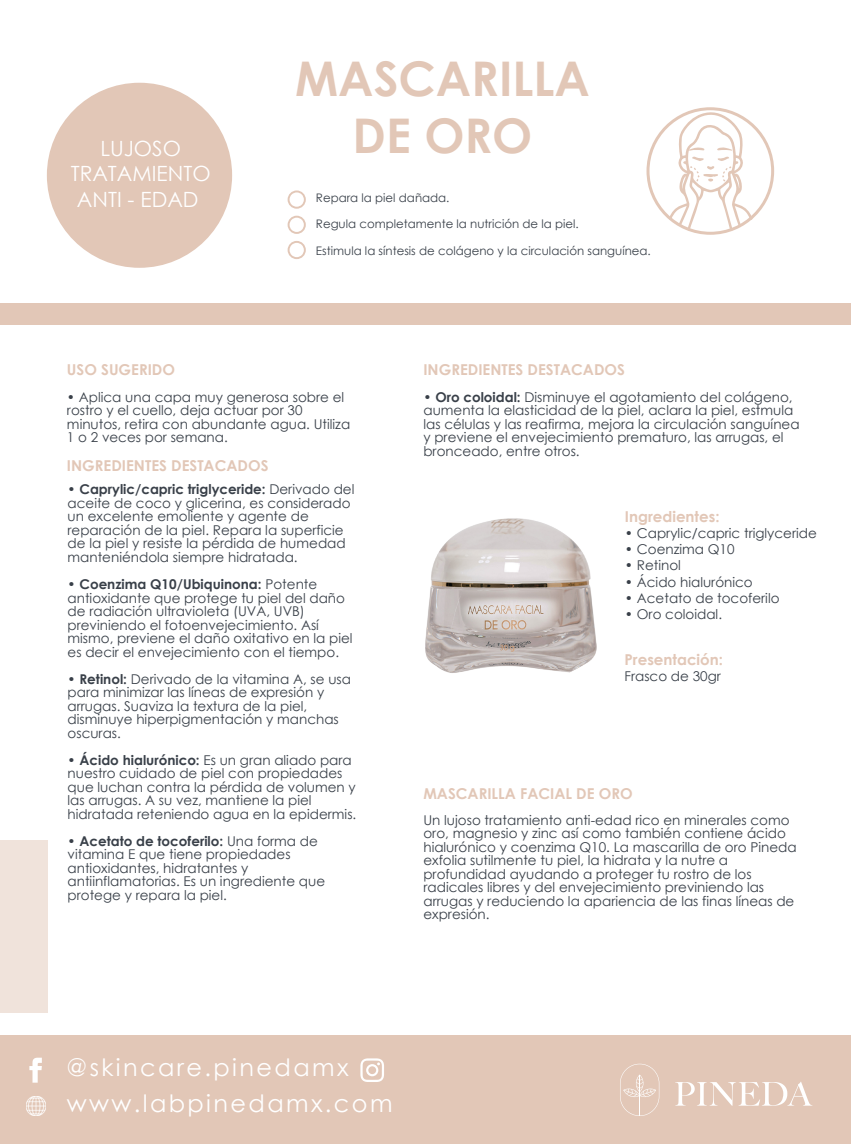
<style>
.page{position:relative;width:851px;height:1144px;background:#fff}
.page>*{position:absolute;margin:0;border:0;box-sizing:border-box;transform-origin:0 0}
.t1{font:700 47.85px/57.3px "Century Gothic";color:#e2c7b7;text-align:center}
.t2{font:24px "Century Gothic";letter-spacing:.1em;color:#fff}
.t3{font:21px/25.5px "Century Gothic";color:#fff;text-align:center}
.t4{font:700 15px "Century Gothic";color:#e2c7b7}
.t5{font:13.5px/13.5px "Century Gothic";color:#394049}
.t6{font:11.7px "Century Gothic";color:#394049}
.s1{font-weight:700}
</style>
<div class="page">
<div style="left:0;top:304px;width:850px;height:21px;background:#e2c7b7"></div>
<div style="left:0;top:840px;width:47px;height:172px;background:#f0e3db"></div>
<svg style="left:287px;top:216px;width:18px;height:18px"></svg>
<svg style="left:287px;top:190px;width:18px;height:19px"></svg>
<svg style="left:287px;top:241px;width:18px;height:18px"></svg>
<div style="left:47px;top:83px;width:185px;height:185px;background:#e2c7b7;border-radius:50%"></div>
<div style="left:0;top:1036px;width:850px;height:108px;background:#e2c7b7"></div>
<img style="left:27px;top:1096px;width:19px;height:19px">
<svg style="left:360px;top:1058px;width:24px;height:24px"></svg>
<svg style="left:29px;top:1058px;width:13px;height:25px"></svg>
<svg style="left:646px;top:107px;width:127px;height:128px"></svg>
<svg style="left:620px;top:1064px;width:39px;height:52px"></svg>
<svg style="left:675px;top:1082px;width:137px;height:24px"></svg>
<img style="left:425px;top:518px;width:171px;height:155px">
<h3 class="t3" style="left:71px;top:135px;width:141px">LUJOSO<br>TRATAMIENTO<br>ANTI - EDAD</h3>
<h1 class="t1" style="left:295px;top:48px;width:296px">MASCARILLA<br>DE ORO</h1>
<p class="t6" style="left:316px;top:189px;width:135px">Repara la piel dañada.</p>
<p class="t6" style="left:316px;top:216px;width:264px">Regula completamente la nutrición de la piel.</p>
<p class="t6" style="left:316px;top:243px;width:336px">Estimula la síntesis de colágeno y la circulación sanguínea.</p>
<p class="t4" style="left:67px;top:358px;width:110px">USO SUGERIDO</p>
<p class="t5" style="left:67px;top:390px;width:284px">• Aplica una capa muy generosa sobre el rostro y el cuello, deja actuar por 30 minutos, retira con abundante agua. Utiliza 1 o 2 veces por semana.</p>
<p class="t4" style="left:67px;top:454px;width:203px">INGREDIENTES DESTACADOS</p>
<p class="t5" style="left:68px;top:483px;width:288px"><span class="s1">• Caprylic/capric triglyceride:</span> Derivado del aceite de coco y glicerina, es considerado un excelente emoliente y agente de reparación de la piel. Repara la superficie de la piel y resiste la pérdida de humedad manteniéndola siempre hidratada.</p>
<p class="t5" style="left:68px;top:577px;width:286px"><span class="s1">• Coenzima Q10/Ubiquinona:</span> Potente antioxidante que protege tu piel del daño de radiación ultravioleta (UVA, UVB) previniendo el fotoenvejecimiento. Así mismo, previene el daño oxitativo en la piel es decir el envejecimiento con el tiempo.</p>
<p class="t5" style="left:68px;top:672px;width:285px"><span class="s1">• Retinol:</span> Derivado de la vitamina A, se usa para minimizar las líneas de expresión y arrugas. Suaviza la textura de la piel, disminuye hiperpigmentación y manchas oscuras.</p>
<p class="t5" style="left:68px;top:753px;width:290px"><span class="s1">• Ácido hialurónico:</span> Es un gran aliado para nuestro cuidado de piel con propiedades que luchan contra la pérdida de volumen y las arrugas. A su vez, mantiene la piel hidratada reteniendo agua en la epidermis.</p>
<p class="t5" style="left:68px;top:834px;width:259px"><span class="s1">• Acetato de tocoferilo:</span> Una forma de vitamina E que tiene propiedades antioxidantes, hidratantes y antiinflamatorias. Es un ingrediente que protege y repara la piel.</p>
<p class="t4" style="left:423px;top:358px;width:203px">INGREDIENTES DESTACADOS</p>
<p class="t5" style="left:423px;top:390px;width:377px"><span class="s1">• Oro coloidal:</span> Disminuye el agotamiento del colágeno, aumenta la elasticidad de la piel, aclara la piel, estmula las células y las reafirma, mejora la circulación sanguínea y previene el envejecimiento prematuro, las arrugas, el bronceado, entre otros.</p>
<p class="t4" style="left:624px;top:505px;width:96px">Ingredientes:</p>
<p class="t5" style="left:624px;top:526px;width:193px">• Caprylic/capric triglyceride</p>
<p class="t5" style="left:624px;top:542px;width:111px">• Coenzima Q10</p>
<p class="t5" style="left:624px;top:559px;width:57px">• Retinol</p>
<p class="t5" style="left:624px;top:575px;width:129px">• Ácido hialurónico</p>
<p class="t5" style="left:624px;top:591px;width:156px">• Acetato de tocoferilo</p>
<p class="t5" style="left:624px;top:607px;width:99px">• Oro coloidal.</p>
<p class="t4" style="left:624px;top:648px;width:100px">Presentación:</p>
<p class="t5" style="left:624px;top:669px;width:98px">Frasco de 30gr</p>
<p class="t4" style="left:423px;top:782px;width:211px">MASCARILLA FACIAL DE ORO</p>
<p class="t5" style="left:423px;top:813px;width:374px">Un lujoso tratamiento anti-edad rico en minerales como oro, magnesio y zinc así como también contiene ácido hialurónico y coenzima Q10. La mascarilla de oro Pineda exfolia sutilmente tu piel, la hidrata y la nutre a profundidad ayudando a proteger tu rostro de los radicales libres y del envejecimiento previniendo las arrugas y reduciendo la apariencia de las finas líneas de expresión.</p>
<h2 class="t2" style="left:67px;top:1051px;width:283px">@skincare.pinedamx</h2>
<h2 class="t2" style="left:67px;top:1086px;width:327px">www.labpinedamx.com</h2>
</div>
